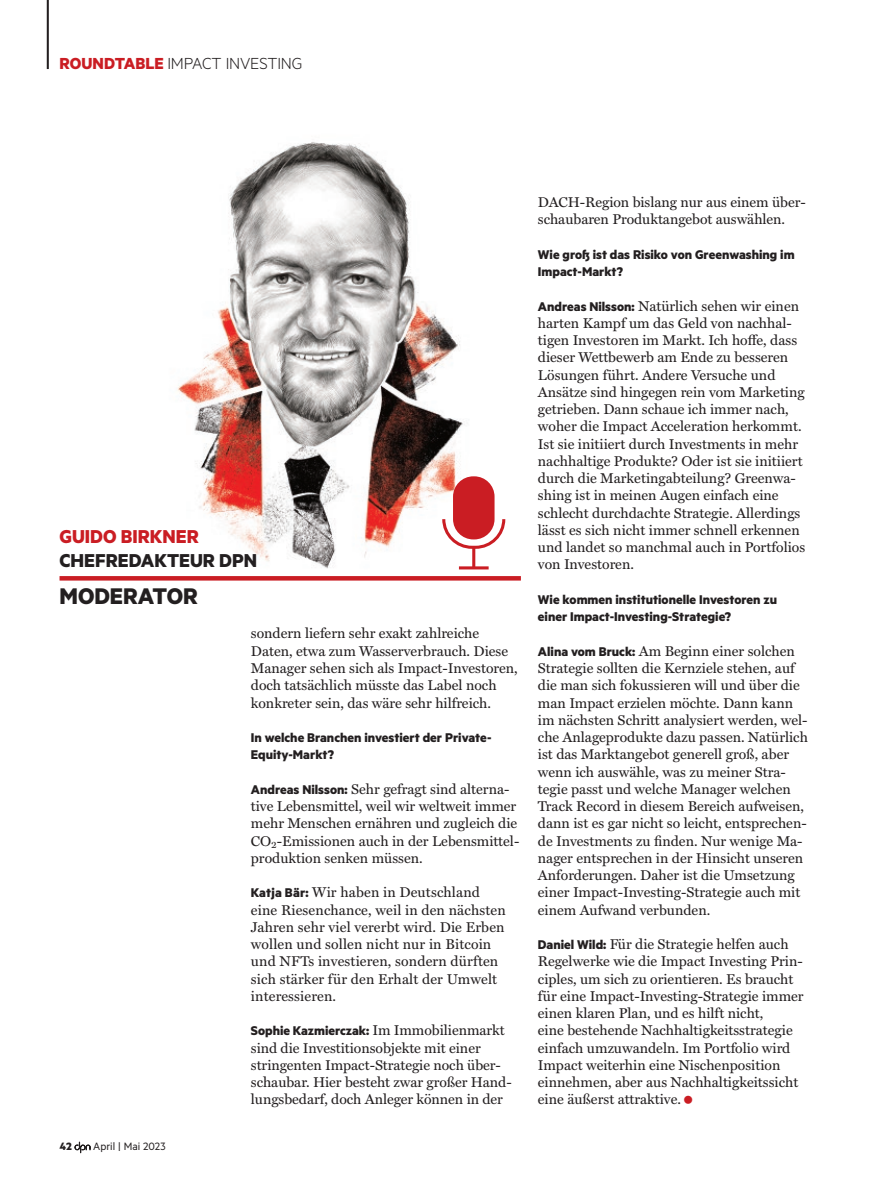
<style>
.page{position:relative;width:893px;height:1191px;background:#fff}
.page>*{position:absolute;margin:0;border:0;box-sizing:border-box;transform-origin:0 0}
.t1{font:700 25.5px "Metric";color:#231f20}
.t2{font:700 21px "Metric";color:#231f20}
.t3{font:700 21px "Metric";color:#ca1d23}
.t4{font:300 18px "Metric";letter-spacing:-.01em;color:#231f20}
.t5{font:14.25px/17.2px "Miller Text";color:#231f20}
.t6{font:700 14.25px/17.2px "Metric";color:#231f20}
.t7{font:12px "Metric";color:#231f20}
.t8{font:700 12px "Metric";color:#231f20}
.s1{font-weight:700;color:#ca1d23}
.s2{font-family:"Metric";font-weight:700}
.s3{font-family:"Miller Text";font-weight:400}
</style>
<div class="page">
<svg style="left:74px;top:1141px;width:17px;height:12px"></svg>
<hr style="left:47px;top:0;width:2px;height:68px;background:#231f20">
<img style="left:153px;top:142px;width:331px;height:439px">
<svg style="left:60px;top:576px;width:461px;height:4px;background:#ca2127"></svg>
<div style="left:453px;top:476px;width:42px;height:63px;background:#ca1d23;border-radius:20px"></div>
<svg style="left:442px;top:519px;width:63px;height:50px"></svg>
<p class="t4" style="left:60px;top:53px;width:244px"><span class="s1">ROUNDTABLE</span> IMPACT INVESTING</p>
<h2 class="t3" style="left:60px;top:524px;width:141px">GUIDO BIRKNER</h2>
<h2 class="t2" style="left:60px;top:548px;width:199px">CHEFREDAKTEUR DPN</h2>
<h1 class="t1" style="left:60px;top:580px;width:140px">MODERATOR</h1>
<p class="t8" style="left:60px;top:1138px;width:14px">42</p>
<p class="t7" style="left:93px;top:1139px;width:74px">April | Mai 2023</p>
<p class="t5" style="left:251px;top:624px;width:268px">sondern liefern sehr exakt zahlreiche Daten, etwa zum Wasserverbrauch. Diese Manager sehen sich als Impact-Investoren, doch tatsächlich müsste das Label noch konkreter sein, das wäre sehr hilfreich.</p>
<p class="t6" style="left:251px;top:728px;width:242px">In welche Branchen investiert der Private-<br>Equity-Markt?</p>
<p class="t5" style="left:251px;top:779px;width:270px"><span class="s2">Andreas Nilsson:</span> Sehr gefragt sind alterna&shy;tive Lebensmittel, weil wir weltweit immer mehr Menschen ernähren und zugleich die CO<sub>2</sub>-Emissionen auch in der Lebensmittel&shy;produktion senken müssen.</p>
<p class="t5" style="left:251px;top:882px;width:256px"><span class="s2">Katja Bär:</span> Wir haben in Deutschland eine Riesenchance, weil in den nächsten Jahren sehr viel vererbt wird. Die Erben wollen und sollen nicht nur in Bitcoin und NFTs investieren, sondern dürften sich stärker für den Erhalt der Umwelt interessieren.</p>
<p class="t6" style="left:251px;top:1021px;width:255px">Sophie Kazmierczak: <span class="s3">Im Immobilienmarkt</span></p>
<p class="t5" style="left:251px;top:1038px;width:262px">sind die Investitionsobjekte mit einer stringenten Impact-Strategie noch über&shy;schaubar. Hier besteht zwar großer Hand&shy;lungsbedarf, doch Anleger können in der</p>
<p class="t5" style="left:538px;top:192px;width:269px">DACH-Region bislang nur aus einem über&shy;schaubaren Produktangebot auswählen.</p>
<p class="t6" style="left:538px;top:245px;width:258px">Wie groß ist das Risiko von Greenwashing im<br>Impact-Markt?</p>
<p class="t5" style="left:538px;top:296px;width:269px"><span class="s2">Andreas Nilsson:</span> Natürlich sehen wir einen harten Kampf um das Geld von nachhal&shy;tigen Investoren im Markt. Ich hoffe, dass dieser Wettbewerb am Ende zu besseren Lösungen führt. Andere Versuche und Ansätze sind hingegen rein vom Marketing getrieben. Dann schaue ich immer nach, woher die Impact Acceleration herkommt.<br>Ist sie initiiert durch Investments in mehr nachhaltige Produkte? Oder ist sie initiiert durch die Marketingabteilung? Greenwa&shy;shing ist in meinen Augen einfach eine schlecht durchdachte Strategie. Allerdings lässt es sich nicht immer schnell erkennen und landet so manchmal auch in Portfolios von Investoren.</p>
<p class="t6" style="left:538px;top:590px;width:241px">Wie kommen institutionelle Investoren zu einer Impact-Investing-Strategie?</p>
<p class="t5" style="left:538px;top:641px;width:271px"><span class="s2">Alina vom Bruck:</span> Am Beginn einer solchen Strategie sollten die Kernziele stehen, auf die man sich fokussieren will und über die man Impact erzielen möchte. Dann kann im nächsten Schritt analysiert werden, wel&shy;che Anlageprodukte dazu passen. Natürlich ist das Marktangebot generell groß, aber wenn ich auswähle, was zu meiner Stra&shy;tegie passt und welche Manager welchen Track Record in diesem Bereich aufweisen, dann ist es gar nicht so leicht, entsprechen&shy;de Investments zu finden. Nur wenige Ma&shy;nager entsprechen in der Hinsicht unseren Anforderungen. Daher ist die Umsetzung einer Impact-Investing-Strategie auch mit einem Aufwand verbunden.</p>
<p class="t5" style="left:538px;top:934px;width:267px"><span class="s2">Daniel Wild:</span> Für die Strategie helfen auch Regelwerke wie die Impact Investing Prin&shy;ciples, um sich zu orientieren. Es braucht für eine Impact-Investing-Strategie immer einen klaren Plan, und es hilft nicht,<br>eine bestehende Nachhaltigkeitsstrategie einfach umzuwandeln. Im Portfolio wird Impact weiterhin eine Nischenposition einnehmen, aber aus Nachhaltigkeitssicht eine äußerst attraktive.</p>
</div>
